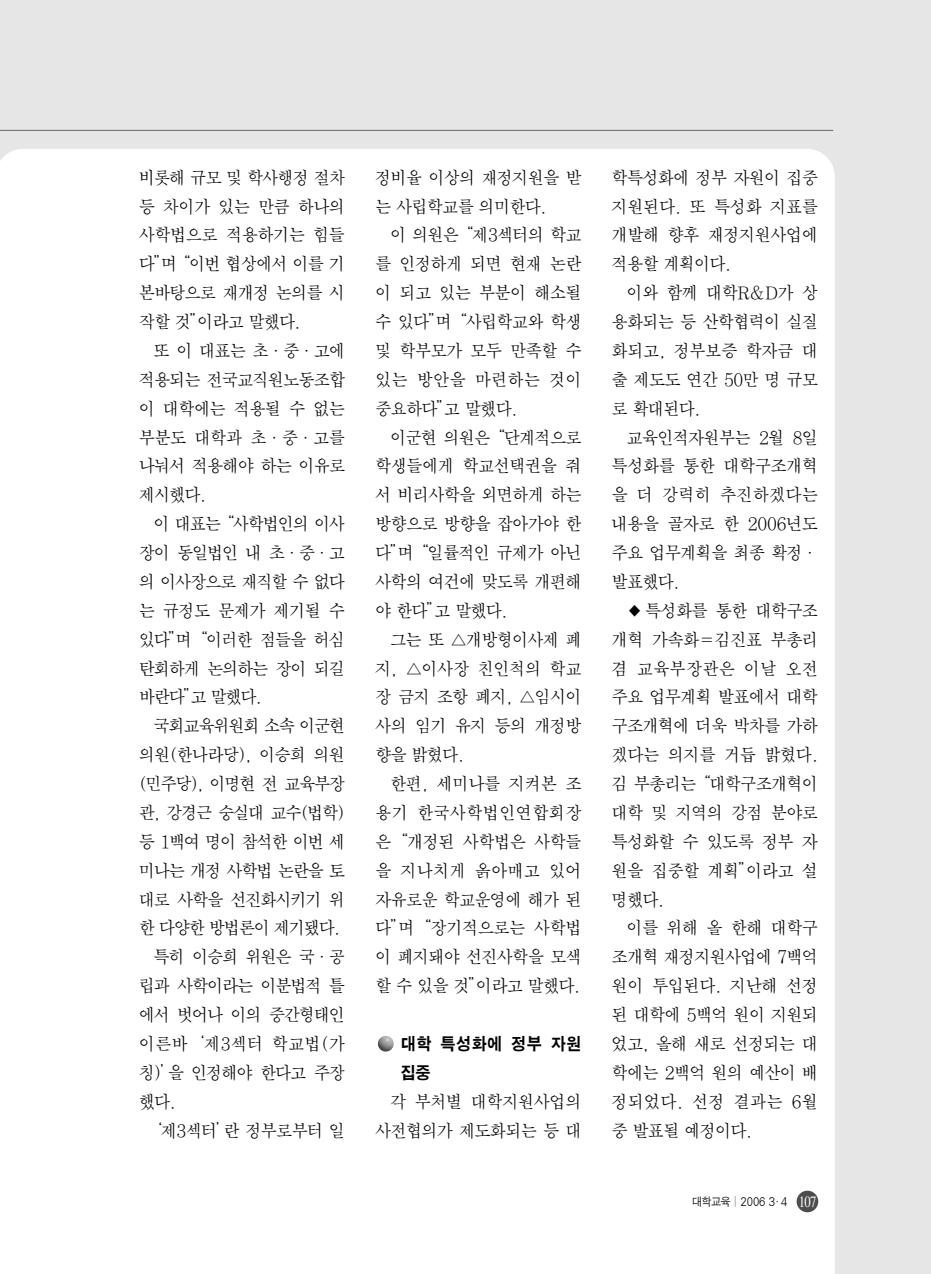
<style>
.page{position:relative;width:931px;height:1274px;background:#e6e6e6}
.page>*{position:absolute;margin:0;border:0;box-sizing:border-box;transform-origin:0 0}
.t1{font:17.5px "SM Amu";letter-spacing:-.065em;color:#000;scale:.94 1}
.t2{font:17.5px "SM Amu";letter-spacing:-.09em;color:#000;scale:.94 1}
.t3{font:17.5px "SM Amu";letter-spacing:-.045em;color:#000;scale:.94 1}
.t4{font:17.5px "SM Amu";letter-spacing:-.04em;color:#000;scale:.94 1}
.t5{font:17.5px "SM Amu";letter-spacing:-.005em;color:#000;scale:.94 1}
.t6{font:17.5px "SM Amu";letter-spacing:-.01em;color:#000;scale:.94 1}
.t7{font:17.5px "SM Amu";color:#000;scale:.94 1}
.t8{font:17.5px "SM Ago K";letter-spacing:-.01em;color:#000;scale:.9 1}
.t9{font:17.5px "SM Amu";letter-spacing:-.035em;color:#000;scale:.94 1}
.t10{font:11.38px "SM Ago J";letter-spacing:-.07em;color:#000;scale:.9 1}
.s1{font-family:"Times";font-size:15.75px;color:#fff}
</style>
<div class="page">
<div style="left:6px;top:149px;width:829px;height:1125px;background:#fff"></div>
<div style="left:0;top:155px;width:6px;height:1119px;background:#fff"></div>
<hr style="left:0;top:130px;width:833px;height:1px;background:#666">
<img style="left:378px;top:1036px;width:16px;height:16px">
<div style="left:797px;top:1191px;width:21px;height:21px;background:#4d4d4d;border-radius:50%"></div>
<p class="t1" style="left:139px;top:170px;width:221px">비롯해 규모 및 학사행정 절차</p>
<p class="t1" style="left:139px;top:198px;width:221px">등 차이가 있는 만큼 하나의</p>
<p class="t3" style="left:139px;top:227px;width:221px">사학법으로 적용하기는 힘들</p>
<p class="t1" style="left:139px;top:256px;width:221px">다”며“이번 협상에서 이를 기</p>
<p class="t1" style="left:139px;top:285px;width:221px">본바탕으로 재개정 논의를 시</p>
<p class="t1" style="left:139px;top:314px;width:174px">작할 것”이라고 말했다.</p>
<p class="t1" style="left:154px;top:343px;width:206px">또 이 대표는 초·중·고에</p>
<p class="t1" style="left:139px;top:372px;width:221px">적용되는 전국교직원노동조합</p>
<p class="t1" style="left:139px;top:401px;width:221px">이 대학에는 적용될 수 없는</p>
<p class="t1" style="left:139px;top:429px;width:221px">부분도 대학과 초·중·고를</p>
<p class="t1" style="left:139px;top:458px;width:221px">나눠서 적용해야 하는 이유로</p>
<p class="t1" style="left:139px;top:487px;width:74px">제시했다.</p>
<p class="t2" style="left:154px;top:516px;width:206px">이 대표는“사학법인의 이사</p>
<p class="t1" style="left:139px;top:545px;width:221px">장이 동일법인 내 초·중·고</p>
<p class="t2" style="left:139px;top:574px;width:221px">의 이사장으로 재직할 수 없다</p>
<p class="t1" style="left:139px;top:603px;width:221px">는 규정도 문제가 제기될 수</p>
<p class="t1" style="left:139px;top:632px;width:221px">있다”며“이러한 점들을 허심</p>
<p class="t2" style="left:139px;top:660px;width:221px">탄회하게 논의하는 장이 되길</p>
<p class="t1" style="left:139px;top:689px;width:133px">바란다”고 말했다.</p>
<p class="t2" style="left:154px;top:718px;width:206px">국회교육위원회 소속 이군현</p>
<p class="t1" style="left:139px;top:747px;width:221px">의원(한나라당), 이승희 의원</p>
<p class="t2" style="left:139px;top:776px;width:221px">(민주당), 이명현 전 교육부장</p>
<p class="t2" style="left:139px;top:805px;width:221px">관, 강경근 숭실대 교수(법학)</p>
<p class="t1" style="left:139px;top:834px;width:221px">등 1백여 명이 참석한 이번 세</p>
<p class="t2" style="left:139px;top:863px;width:221px">미나는 개정 사학법 논란을 토</p>
<p class="t2" style="left:139px;top:891px;width:221px">대로 사학을 선진화시키기 위</p>
<p class="t2" style="left:139px;top:920px;width:216px">한 다양한 방법론이 제기됐다.</p>
<p class="t1" style="left:154px;top:949px;width:206px">특히 이승희 위원은 국·공</p>
<p class="t2" style="left:139px;top:978px;width:221px">립과 사학이라는 이분법적 틀</p>
<p class="t2" style="left:139px;top:1007px;width:221px">에서 벗어나 이의 중간형태인</p>
<p class="t6" style="left:139px;top:1036px;width:221px">이른바‘제3섹터 학교법(가</p>
<p class="t1" style="left:139px;top:1065px;width:221px">칭)’을 인정해야 한다고 주장</p>
<p class="t1" style="left:139px;top:1094px;width:41px">했다.</p>
<p class="t1" style="left:145px;top:1122px;width:214px">‘제3섹터’란 정부로부터 일</p>
<p class="t1" style="left:375px;top:170px;width:221px">정비율 이상의 재정지원을 받</p>
<p class="t1" style="left:375px;top:198px;width:184px">는 사립학교를 의미한다.</p>
<p class="t1" style="left:390px;top:227px;width:206px">이 의원은“제3섹터의 학교</p>
<p class="t1" style="left:375px;top:256px;width:221px">를 인정하게 되면 현재 논란</p>
<p class="t1" style="left:375px;top:285px;width:221px">이 되고 있는 부분이 해소될</p>
<p class="t1" style="left:375px;top:314px;width:221px">수 있다”며“사립학교와 학생</p>
<p class="t1" style="left:375px;top:343px;width:221px">및 학부모가 모두 만족할 수</p>
<p class="t5" style="left:375px;top:372px;width:221px">있는 방안을 마련하는 것이</p>
<p class="t1" style="left:375px;top:401px;width:153px">중요하다”고 말했다.</p>
<p class="t1" style="left:390px;top:429px;width:206px">이군현 의원은“단계적으로</p>
<p class="t3" style="left:375px;top:458px;width:221px">학생들에게 학교선택권을 줘</p>
<p class="t1" style="left:375px;top:487px;width:221px">서 비리사학을 외면하게 하는</p>
<p class="t1" style="left:375px;top:516px;width:221px">방향으로 방향을 잡아가야 한</p>
<p class="t1" style="left:375px;top:545px;width:221px">다”며“일률적인 규제가 아닌</p>
<p class="t1" style="left:375px;top:574px;width:221px">사학의 여건에 맞도록 개편해</p>
<p class="t1" style="left:375px;top:603px;width:143px">야 한다”고 말했다.</p>
<p class="t1" style="left:390px;top:632px;width:206px">그는 또 △개방형이사제 폐</p>
<p class="t4" style="left:375px;top:660px;width:221px">지, △이사장 친인척의 학교</p>
<p class="t1" style="left:375px;top:689px;width:221px">장 금지 조항 폐지, △임시이</p>
<p class="t1" style="left:375px;top:718px;width:221px">사의 임기 유지 등의 개정방</p>
<p class="t1" style="left:375px;top:747px;width:96px">향을 밝혔다.</p>
<p class="t9" style="left:390px;top:776px;width:206px">한편, 세미나를 지켜본 조</p>
<p class="t7" style="left:375px;top:805px;width:221px">용기 한국사학법인연합회장</p>
<p class="t1" style="left:375px;top:834px;width:221px">은“개정된 사학법은 사학들</p>
<p class="t5" style="left:375px;top:863px;width:221px">을 지나치게 옭아매고 있어</p>
<p class="t1" style="left:375px;top:891px;width:221px">자유로운 학교운영에 해가 된</p>
<p class="t3" style="left:375px;top:920px;width:221px">다”며“장기적으로는 사학법</p>
<p class="t1" style="left:375px;top:949px;width:221px">이 폐지돼야 선진사학을 모색</p>
<p class="t1" style="left:375px;top:978px;width:220px">할 수 있을 것”이라고 말했다.</p>
<p class="t8" style="left:401px;top:1036px;width:203px">대학 특성화에 정부 자원</p>
<p class="t8" style="left:401px;top:1065px;width:35px">집중</p>
<p class="t4" style="left:390px;top:1094px;width:206px">각 부처별 대학지원사업의</p>
<p class="t1" style="left:375px;top:1122px;width:221px">사전협의가 제도화되는 등 대</p>
<p class="t1" style="left:612px;top:170px;width:221px">학특성화에 정부 자원이 집중</p>
<p class="t4" style="left:612px;top:198px;width:221px">지원된다. 또 특성화 지표를</p>
<p class="t3" style="left:612px;top:227px;width:221px">개발해 향후 재정지원사업에</p>
<p class="t1" style="left:612px;top:256px;width:129px">적용할 계획이다.</p>
<p class="t1" style="left:627px;top:285px;width:206px">이와 함께 대학R&amp;D가 상</p>
<p class="t1" style="left:612px;top:314px;width:221px">용화되는 등 산학협력이 실질</p>
<p class="t4" style="left:612px;top:343px;width:221px">화되고, 정부보증 학자금 대</p>
<p class="t1" style="left:612px;top:372px;width:221px">출 제도도 연간 50만 명 규모</p>
<p class="t1" style="left:612px;top:401px;width:96px">로 확대된다.</p>
<p class="t1" style="left:627px;top:429px;width:206px">교육인적자원부는 2월 8일</p>
<p class="t3" style="left:612px;top:458px;width:221px">특성화를 통한 대학구조개혁</p>
<p class="t5" style="left:612px;top:487px;width:221px">을 더 강력히 추진하겠다는</p>
<p class="t1" style="left:612px;top:516px;width:221px">내용을 골자로 한 2006년도</p>
<p class="t1" style="left:612px;top:545px;width:221px">주요 업무계획을 최종 확정·</p>
<p class="t1" style="left:612px;top:574px;width:74px">발표했다.</p>
<p class="t1" style="left:627px;top:603px;width:206px">◆`특성화를 통한 대학구조</p>
<p class="t3" style="left:612px;top:632px;width:221px">개혁 가속화=김진표 부총리</p>
<p class="t5" style="left:612px;top:660px;width:221px">겸 교육부장관은 이날 오전</p>
<p class="t1" style="left:612px;top:689px;width:221px">주요 업무계획 발표에서 대학</p>
<p class="t1" style="left:612px;top:718px;width:221px">구조개혁에 더욱 박차를 가하</p>
<p class="t4" style="left:612px;top:747px;width:221px">겠다는 의지를 거듭 밝혔다.</p>
<p class="t1" style="left:612px;top:776px;width:221px">김 부총리는“대학구조개혁이</p>
<p class="t1" style="left:612px;top:805px;width:221px">대학 및 지역의 강점 분야로</p>
<p class="t1" style="left:612px;top:834px;width:221px">특성화할 수 있도록 정부 자</p>
<p class="t1" style="left:612px;top:863px;width:221px">원을 집중할 계획”이라고 설</p>
<p class="t1" style="left:612px;top:891px;width:58px">명했다.</p>
<p class="t1" style="left:627px;top:920px;width:206px">이를 위해 올 한해 대학구</p>
<p class="t1" style="left:612px;top:949px;width:221px">조개혁 재정지원사업에 7백억</p>
<p class="t4" style="left:612px;top:978px;width:221px">원이 투입된다. 지난해 선정</p>
<p class="t1" style="left:612px;top:1007px;width:221px">된 대학에 5백억 원이 지원되</p>
<p class="t1" style="left:612px;top:1036px;width:221px">었고, 올해 새로 선정되는 대</p>
<p class="t1" style="left:612px;top:1065px;width:221px">학에는 2백억 원의 예산이 배</p>
<p class="t5" style="left:612px;top:1094px;width:221px">정되었다. 선정 결과는 6월</p>
<p class="t1" style="left:612px;top:1122px;width:151px">중 발표될 예정이다.</p>
<p class="t10" style="left:692px;top:1197px;width:140px">대학교육 | 2006 3₩4 <span class="s1">107</span></p>
</div>
